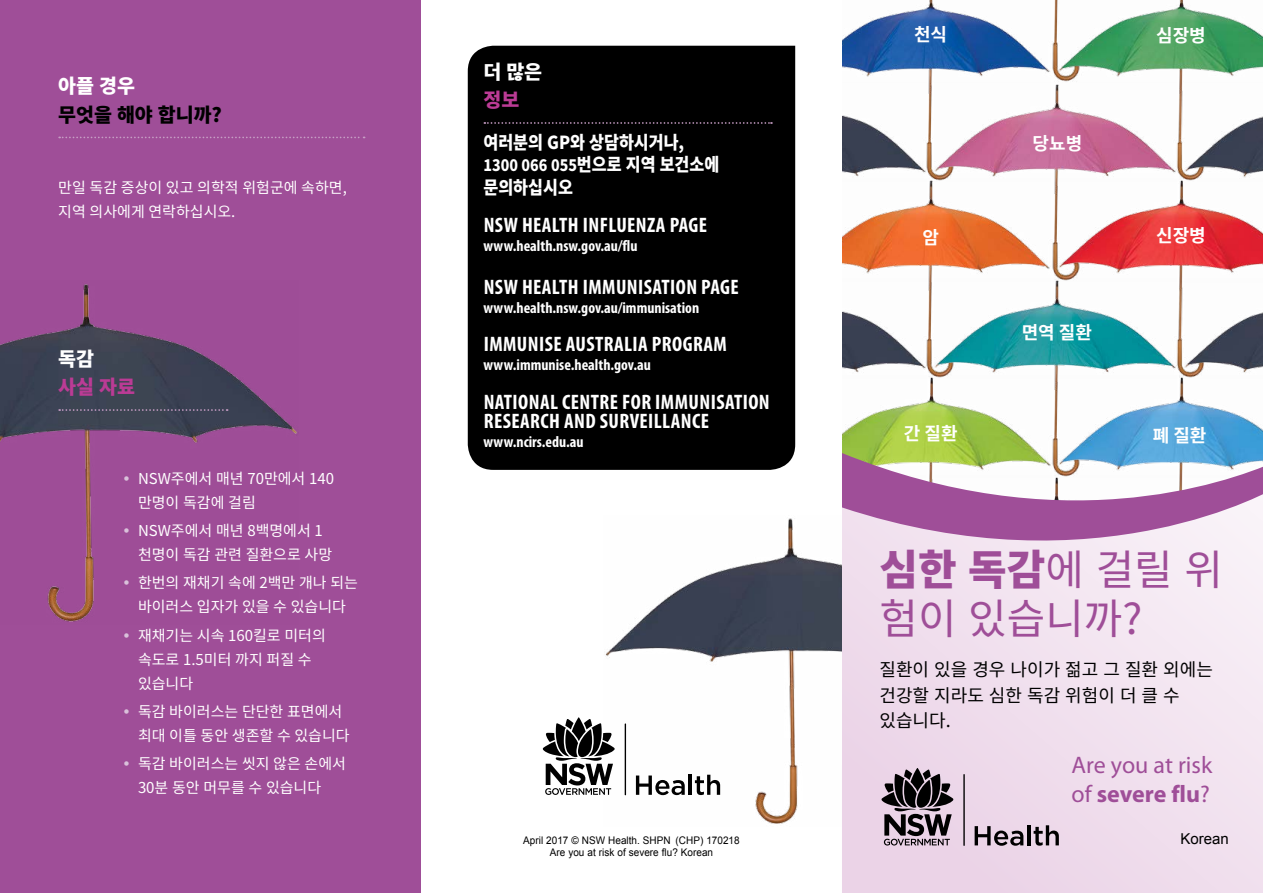
<style>
.page{position:relative;width:1263px;height:893px;background:#fff}
.page>*{position:absolute;margin:0;border:0;box-sizing:border-box;transform-origin:0 0}
.P1_Head{font:41.85px/48.8px "Noto Sans CJ Kkr";color:#9f4e98}
.t1{font:24px/28.8px "Myriad Pro";color:#9f4e98}
.t2{font:700 condensed 21px/18.9px "Myriad Pro";letter-spacing:.02em;color:#fff}
.Header_1{font:900 19.5px/28.5px "Noto Sans CJ Kkr";color:#000}
.Header_1-2{font:900 19.5px/28.5px "Noto Sans CJ Kkr";color:#bb3b95}
.Header_1-3{font:900 19.5px/28.5px "Noto Sans CJ Kkr";color:#fff}
.Intro{font:18px/25.5px "Noto Sans CJ Kkr";color:#000}
.P1_reverse{font:700 18px "Noto Sans CJ Kkr";color:#fff}
.t3{font:900 18px "Noto Sans CJ Kkr";color:#fff;scale:.9 1}
.t4{font:700 condensed 15.75px "Myriad Pro";color:#fff}
.t5{font:900 15.75px "Noto Sans CJ Kkr";color:#fff;scale:.9 1}
.Body{font:15px/24px "Noto Sans CJ Kkr";color:#fff}
.t6{font:15px "Arial";color:#000}
.SHPN{font:10.5px "Arial";color:#000;scale:.95 1}
.s1{color:#fff}
.s2{color:#d9c1da}
.s3{color:#bb3b95}
.s4{font-size:18px}
.s5{font-weight:900}
.s6{font-weight:700}
</style>
<div class="page">
<div style="left:0;top:0;width:421px;height:893px;background:#9f4e98"></div>
<img style="left:0;top:284px;width:297px;height:338px">
<img style="left:605px;top:518px;width:237px;height:306px">
<img style="left:1051px;top:0;width:8px;height:279px">
<img style="left:842px;top:0;width:209px;height:179px">
<img style="left:1059px;top:0;width:204px;height:179px">
<img style="left:842px;top:179px;width:208px;height:197px">
<img style="left:1059px;top:179px;width:204px;height:197px">
<img style="left:842px;top:279px;width:84px;height:97px">
<img style="left:934px;top:279px;width:243px;height:174px">
<img style="left:1184px;top:279px;width:79px;height:97px">
<img style="left:842px;top:376px;width:209px;height:77px">
<img style="left:1059px;top:376px;width:204px;height:77px">
<svg style="left:842px;top:592px;width:421px;height:301px;background:#efdeed"></svg>
<hr style="left:963px;top:774px;width:2px;height:72px;background:#000">
<svg style="left:975px;top:826px;width:48px;height:20px"></svg>
<hr style="left:1027px;top:825px;width:4px;height:20px;background:#000">
<svg style="left:1033px;top:825px;width:26px;height:21px"></svg>
<svg style="left:881px;top:768px;width:72px;height:77px;background:#776b75"></svg>
<hr style="left:625px;top:723px;width:1px;height:72px;background:#000">
<svg style="left:636px;top:775px;width:49px;height:20px"></svg>
<hr style="left:689px;top:775px;width:3px;height:20px;background:#000">
<svg style="left:695px;top:775px;width:25px;height:20px"></svg>
<svg style="left:543px;top:717px;width:72px;height:78px"></svg>
<svg style="left:59px;top:137px;width:306px;height:1px"></svg>
<svg style="left:59px;top:409px;width:169px;height:2px"></svg>
<svg style="left:842px;top:453px;width:421px;height:139px"></svg>
<div style="left:468px;top:46px;width:327px;height:424px;background:#000"></div>
<svg style="left:484px;top:122px;width:288px;height:2px"></svg>
<p class="Header_1" style="left:58px;top:72px;width:165px"><span class="s1">아플 경우<br></span>무엇을 해야 합니까?</p>
<p class="Body" style="left:58px;top:176px;width:290px">만일 독감 증상이 있고 의학적 위험군에 속하면, 지역 의사에게 연락하십시오.</p>
<p class="Header_1-2" style="left:58px;top:345px;width:78px"><span class="s1">독감<br></span>사실 자료</p>
<p class="Body" style="left:138px;top:467px;width:198px;text-indent:-15px"><span class="s2">•</span> NSW주에서 매년 70만에서 140 만명이 독감에 걸림</p>
<p class="Body" style="left:138px;top:519px;width:196px;text-indent:-15px"><span class="s2">•</span> NSW주에서 매년 8백명에서 1 천명이 독감 관련 질환으로 사망</p>
<p class="Body" style="left:123px;top:571px;width:236px;text-align:center"><span class="s2">•</span> 한번의 재채기 속에 2백만 개나 되는 바이러스 입자가 있을 수 있습니다</p>
<p class="Body" style="left:138px;top:623px;width:189px;text-indent:-15px"><span class="s2">•</span> 재채기는 시속 160킬로 미터의 속도로 1.5미터 까지 퍼질 수 있습니다</p>
<p class="Body" style="left:138px;top:700px;width:213px;text-indent:-15px"><span class="s2">•</span> 독감 바이러스는 단단한 표면에서 최대 이틀 동안 생존할 수 있습니다</p>
<p class="Body" style="left:138px;top:752px;width:209px;text-indent:-15px"><span class="s2">•</span> 독감 바이러스는 씻지 않은 손에서<br>30분 동안 머무를 수 있습니다</p>
<p class="Header_1-3" style="left:483px;top:58px;width:60px">더 많은 <span class="s3">정보</span></p>
<p class="t3" style="left:483px;top:132px;width:225px">여러분의 GP와 상담하시거나,</p>
<p class="t5" style="left:483px;top:157px;width:263px">1300 066 055<span class="s4">번으로 지역 보건소에</span></p>
<p class="t3" style="left:483px;top:177px;width:101px">문의하십시오</p>
<p class="t2" style="left:484px;top:215px;width:225px">NSW HEALTH INFLUENZA PAGE</p>
<p class="t4" style="left:483px;top:236px;width:156px">www.health.nsw.gov.au/flu</p>
<p class="t2" style="left:484px;top:277px;width:256px">NSW HEALTH IMMUNISATION PAGE</p>
<p class="t4" style="left:483px;top:298px;width:217px">www.health.nsw.gov.au/immunisation</p>
<p class="t2" style="left:484px;top:335px;width:245px">IMMUNISE AUSTRALIA PROGRAM</p>
<p class="t4" style="left:483px;top:355px;width:169px">www.immunise.health.gov.au</p>
<p class="t2" style="left:484px;top:392px;width:287px">NATIONAL CENTRE FOR IMMUNISATION<br>RESEARCH AND SURVEILLANCE</p>
<p class="t4" style="left:483px;top:431px;width:102px">www.ncirs.edu.au</p>
<p class="SHPN" style="left:523px;top:834px;width:229px">April 2017 © NSW Health. SHPN (CHP) 170218</p>
<p class="SHPN" style="left:550px;top:845px;width:173px">Are you at risk of severe flu? Korean</p>
<p class="P1_reverse" style="left:914px;top:25px;width:35px">천식</p>
<p class="P1_reverse" style="left:1156px;top:25px;width:51px">심장병</p>
<p class="P1_reverse" style="left:1032px;top:133px;width:51px">당뇨병</p>
<p class="P1_reverse" style="left:922px;top:227px;width:18px">암</p>
<p class="P1_reverse" style="left:1156px;top:225px;width:51px">신장병</p>
<p class="P1_reverse" style="left:1022px;top:322px;width:72px">면역 질환</p>
<p class="P1_reverse" style="left:904px;top:423px;width:55px">간 질환</p>
<p class="P1_reverse" style="left:1153px;top:425px;width:55px">폐 질환</p>
<p class="P1_Head" style="left:879px;top:546px;width:345px"><span class="s5">심한 독감</span>에 걸릴 위 험이 있습니까?</p>
<p class="Intro" style="left:879px;top:657px;width:335px">질환이 있을 경우 나이가 젊고 그 질환 외에는 건강할 지라도 심한 독감 위험이 더 클 수 있습니다.</p>
<p class="t1" style="left:1071px;top:750px;width:142px">Are you at risk of <span class="s6">severe flu</span>?</p>
<p class="t6" style="left:1180px;top:828px;width:50px">Korean</p>
</div>
